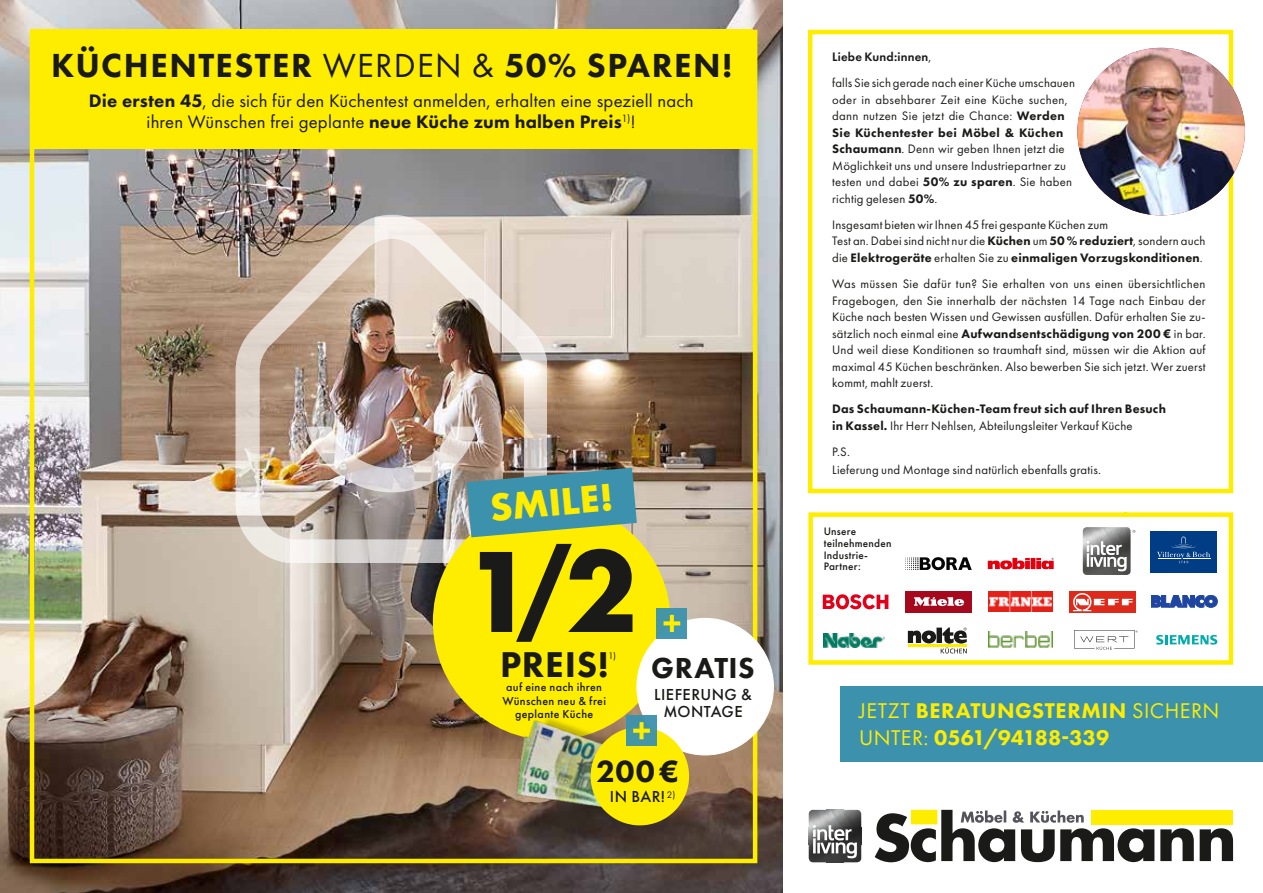
<style>
.page{position:relative;width:1263px;height:893px;background:#fff}
.page>*{position:absolute;margin:0;border:0;box-sizing:border-box;transform-origin:0 0}
.t1{font:700 106.05px "Futura LT";color:#1a1a18}
.t2{font:800 37.2px "Futura PT";letter-spacing:.015em;color:#1a1a18}
.t3{font:700 35.1px "Futura";color:#ffed00}
.t4{font:800 34.65px "Futura PT";letter-spacing:.04em;color:#1a1a18}
.t5{font:800 31.8px "Futura PT";color:#1a1a18}
.t6{font:800 30px "Futura PT";letter-spacing:.015em;color:#1a1a18}
.t7{font:800 22.05px/26.4px "Futura PT";letter-spacing:.02em;color:#ffed00}
.t8{font:18.75px/21.8px "Futura PT";letter-spacing:.01em;color:#1a1a18;text-align:center}
.t9{font:500 16.5px/17.7px "Futura PT";letter-spacing:.025em;color:#1a1a18;text-align:center}
.t10{font:12.75px/16.5px "Futura PT";letter-spacing:.015em;color:#1a1a18}
.t11{font:800 12.75px/16.5px "Futura PT";letter-spacing:.015em;color:#1a1a18}
.t12{font:500 12px/13.5px "Futura PT";letter-spacing:.03em;color:#1a1a18;text-align:center}
.t13{font:500 11.25px/11.7px "Futura PT";letter-spacing:.02em;color:#1a1a18}
.t14{font:9.75px "Futura PT";color:#1a1a18}
.s1{font-weight:400}
.s2{font-weight:800}
.s3{font-weight:600}
</style>
<div class="page">
<img style="left:0;top:0;width:782px;height:893px">
<img style="left:236px;top:215px;width:311px;height:348px">
<div style="left:30px;top:30px;width:723px;height:119px;background:#ffed00"></div>
<img style="left:809px;top:810px;width:52px;height:52px">
<svg style="left:813px;top:825px;width:44px;height:33px"></svg>
<svg style="left:875px;top:810px;width:358px;height:52px"></svg>
<div style="left:911px;top:810px;width:26px;height:14px;background:#ffed00"></div>
<div style="left:841px;top:687px;width:422px;height:75px;background:#3c92ad"></div>
<div style="left:808px;top:30px;width:425px;height:463px;border:4px solid #ffed00"></div>
<img style="left:1077px;top:48px;width:168px;height:167px;border-radius:84px">
<svg style="left:808px;top:512px;width:426px;height:153px"></svg>
<img style="left:988px;top:631px;width:65px;height:19px">
<svg style="left:823px;top:594px;width:65px;height:15px"></svg>
<svg style="left:1151px;top:595px;width:66px;height:12px"></svg>
<div style="left:905px;top:591px;width:67px;height:21px;background:#a6081d"></div>
<svg style="left:914px;top:597px;width:50px;height:9px"></svg>
<div style="left:1150px;top:531px;width:67px;height:42px;background:#003d84"></div>
<svg style="left:1157px;top:536px;width:53px;height:27px"></svg>
<img style="left:824px;top:633px;width:60px;height:15px">
<svg style="left:1074px;top:630px;width:63px;height:20px"></svg>
<svg style="left:1156px;top:635px;width:61px;height:10px"></svg>
<svg style="left:908px;top:627px;width:59px;height:26px"></svg>
<img style="left:1083px;top:527px;width:47px;height:48px">
<svg style="left:1086px;top:541px;width:41px;height:30px"></svg>
<div style="left:1069px;top:591px;width:67px;height:22px;background:#dd2a1b"></div>
<svg style="left:1073px;top:593px;width:59px;height:18px"></svg>
<svg style="left:988px;top:558px;width:66px;height:11px"></svg>
<svg style="left:905px;top:557px;width:67px;height:13px"></svg>
<img style="left:989px;top:591px;width:63px;height:21px">
<div style="left:433px;top:503px;width:237px;height:237px;background:#ffed00;border-radius:50%"></div>
<img style="left:306px;top:427px;width:331px;height:110px">
<div style="left:637px;top:618px;width:136px;height:137px;background:#fff;border-radius:50%"></div>
<div style="left:657px;top:608px;width:30px;height:30px;background:#4596ad"></div>
<svg style="left:663px;top:615px;width:17px;height:17px"></svg>
<img style="left:512px;top:710px;width:138px;height:106px">
<div style="left:591px;top:727px;width:98px;height:98px;background:#ffed00;border-radius:50%"></div>
<div style="left:626px;top:716px;width:30px;height:30px;background:linear-gradient(to right,#4393a5,#4596a9)"></div>
<svg style="left:633px;top:722px;width:17px;height:17px"></svg>
<h3 class="t4" style="left:51px;top:44px;width:682px">KÜCHENTESTER <span class="s1">WERDEN &amp;</span> 50% SPAREN!</h3>
<h3 class="t8" style="left:89px;top:89px;width:606px"><span class="s2">Die ersten 45</span>, die sich für den Küchentest anmelden, erhalten eine speziell nach ihren Wünschen frei geplante <span class="s2">neue Küche zum halben Preis</span><sup>1)</sup>!</h3>
<h3 class="t3" style="left:488px;top:482px;width:125px;rotate:-5deg">SMILE!</h3>
<h1 class="t1" style="left:463px;top:522px;width:176px">1/2</h1>
<h2 class="t2" style="left:500px;top:641px;width:110px">PREIS!</h2>
<p class="t12" style="left:502px;top:681px;width:105px">auf eine nach ihren<br>Wünschen neu &amp; frei geplante Küche</p>
<p class="t14" style="left:608px;top:650px;width:9px">1)</p>
<h3 class="t6" style="left:651px;top:649px;width:105px">GRATIS</h3>
<p class="t9" style="left:654px;top:685px;width:99px">LIEFERUNG &amp;<br>MONTAGE</p>
<h3 class="t5" style="left:596px;top:751px;width:84px">200 €</h3>
<p class="t9" style="left:610px;top:787px;width:57px">IN BAR!</p>
<p class="t14" style="left:667px;top:789px;width:10px">2)</p>
<p class="t10" style="left:832px;top:44px;width:244px;line-height:26.1px"><span class="s3">Liebe Kund:innen</span>,<br>falls Sie sich gerade nach einer Küche umschauen</p>
<p class="t10" style="left:832px;top:91px;width:242px">oder in absehbarer Zeit eine Küche suchen, dann nutzen Sie jetzt die Chance: <span class="s2">Werden Sie Küchentester bei Möbel &amp; Küchen Schaumann</span>. Denn wir geben Ihnen jetzt die Möglichkeit uns und unsere Industriepartner zu testen und dabei <span class="s2">50% zu sparen</span>. Sie haben richtig gelesen <span class="s2">50%</span>.</p>
<p class="t10" style="left:832px;top:216px;width:375px">Insgesamt bieten wir Ihnen 45 frei gespante Küchen zum<br>Test an. Dabei sind nicht nur die <span class="s2">Küchen</span> um <span class="s2">50 % reduziert</span>, sondern auch die <span class="s2">Elektrogeräte</span> erhalten Sie zu <span class="s2">einmaligen Vorzugskonditionen</span>.</p>
<p class="t10" style="left:832px;top:276px;width:375px;text-align:justify">Was müssen Sie dafür tun? Sie erhalten von uns einen übersichtlichen Fragebogen, den Sie innerhalb der nächsten 14 Tage nach Einbau der Küche nach besten Wissen und Gewissen ausfüllen. Dafür erhalten Sie zu&shy;sätzlich noch einmal eine <span class="s2">Aufwandsentschädigung von 200 €</span> in bar.<br>Und weil diese Konditionen so traumhaft sind, müssen wir die Aktion auf maximal 45 Küchen beschränken. Also bewerben Sie sich jetzt. Wer zuerst kommt, mahlt zuerst.</p>
<p class="t11" style="left:832px;top:401px;width:335px">Das Schaumann-Küchen-Team freut sich auf Ihren Besuch in Kassel. <span class="s1">Ihr Herr Nehlsen, Abteilungsleiter Verkauf Küche</span></p>
<p class="t10" style="left:832px;top:443px;width:270px;line-height:17.5px">P.S.<br>Lieferung und Montage sind natürlich ebenfalls gratis.</p>
<p class="t13" style="left:824px;top:526px;width:69px">Unsere teilnehmenden<br>Industrie-<br>Partner:</p>
<h3 class="t7" style="left:859px;top:697px;width:362px"><span class="s1">JETZT</span> BERATUNGSTERMIN <span class="s1">SICHERN<br>UNTER:</span> 0561/94188-339</h3>
</div>
